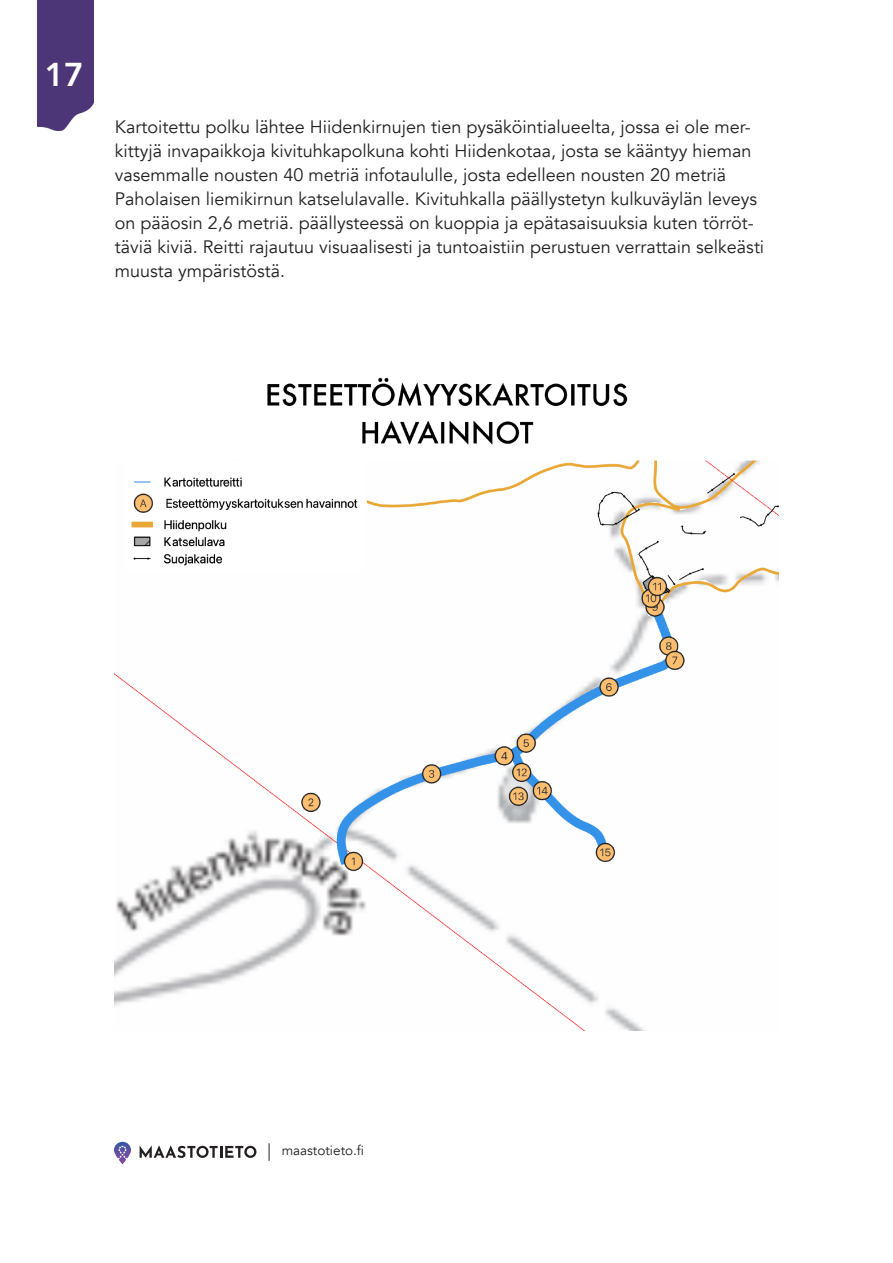
<style>
.page{position:relative;width:893px;height:1263px;background:#fff}
.page>*{position:absolute;margin:0;border:0;box-sizing:border-box;transform-origin:0 0}
.t1{font:800 33px "Avenir";color:#fff}
.Leipis{font:18px/24px "Avenir";color:#231f20}
.t2{font:13.5px "Avenir";color:#231f20}
</style>
<div class="page">
<svg style="left:114px;top:1142px;width:17px;height:22px"></svg>
<svg style="left:140px;top:1145px;width:116px;height:13px"></svg>
<svg style="left:269px;top:1143px;width:1px;height:18px"></svg>
<img style="left:37px;top:0;width:56px;height:131px">
<img style="left:115px;top:377px;width:663px;height:653px">
<h1 class="t1" style="left:45px;top:49px;width:41px">17</h1>
<p class="Leipis" style="left:115px;top:115px;width:651px">Kartoitettu polku lähtee Hiidenkirnujen tien pysäköintialueelta, jossa ei ole mer&shy;kittyjä invapaikkoja kivituhkapolkuna kohti Hiidenkotaa, josta se kääntyy hieman vasemmalle nousten 40 metriä infotaululle, josta edelleen nousten 20 metriä Paholaisen liemikirnun katselulavalle. Kivituhkalla päällystetyn kulkuväylän leveys on pääosin 2,6 metriä. päällysteessä on kuoppia ja epätasaisuuksia kuten törröt&shy;täviä kiviä. Reitti rajautuu visuaalisesti ja tuntoaistiin perustuen verrattain selkeästi muusta ympäristöstä.</p>
<p class="t2" style="left:282px;top:1142px;width:84px">maastotieto.fi</p>
</div>
